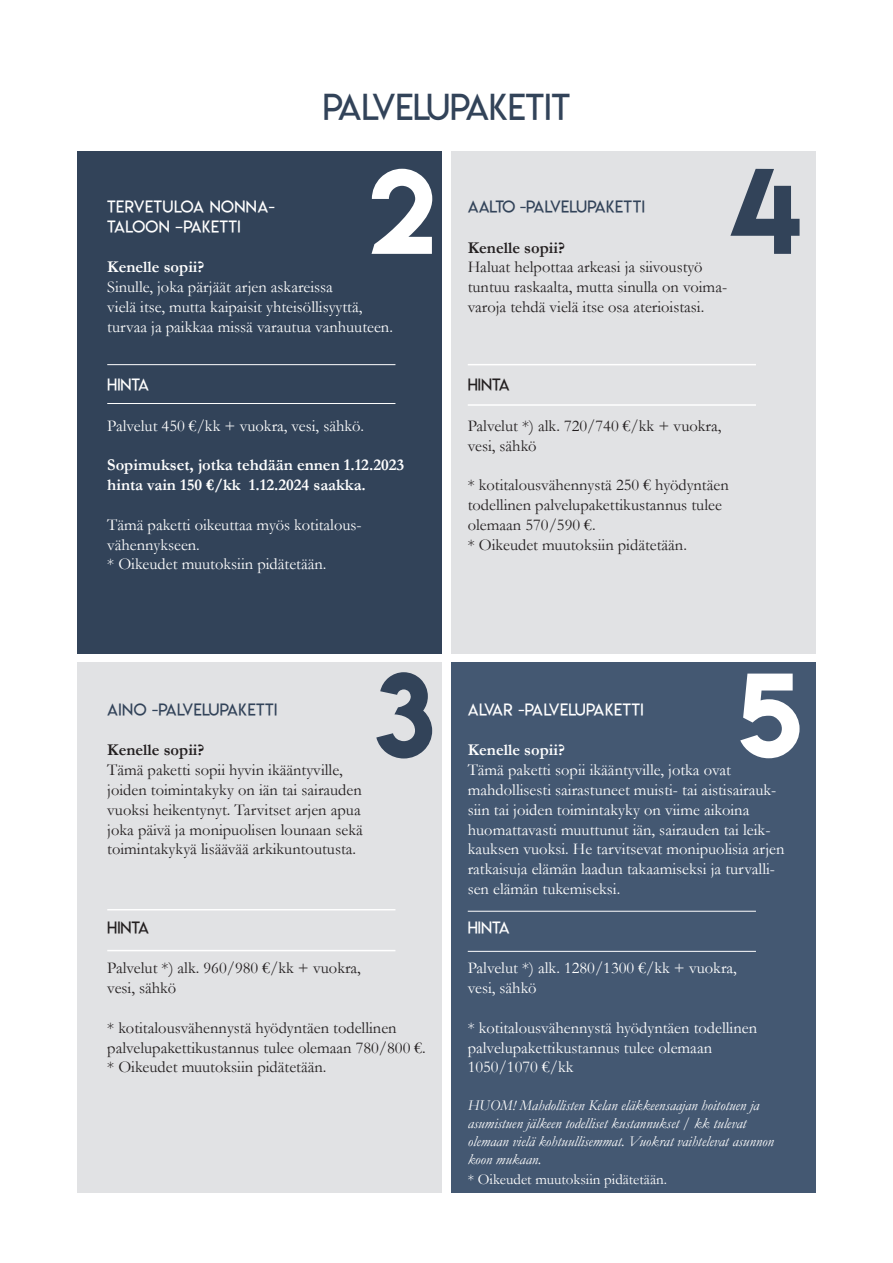
<style>
.page{position:relative;width:893px;height:1263px;background:#fff}
.page>*{position:absolute;margin:0;border:0;box-sizing:border-box;transform-origin:0 0}
.t1{font:108px "Lemon Milk";color:#fff}
.t2{font:108px "Lemon Milk";color:#324359}
.t3{font:36px "Lemon Milklight";color:#324359}
.t4{font:16.5px/19.8px "Garamond";color:#fff}
.t5{font:16.5px/19.8px "Garamond";color:#231f20}
.t6{font:700 16.5px "Garamond";color:#fff}
.t7{font:16.5px "Lemon Milklight";letter-spacing:.025em;color:#fff}
.t8{font:16.5px "Lemon Milklight";letter-spacing:.025em;color:#324359}
.t9{font:700 16.5px "Garamond";color:#231f20}
.t10{font:16.5px "Lemon Milklight";color:#231f20}
.t11{font:italic 15px/18px "Garamond";color:#fff}
.t12{font:15px "Garamond";color:#fff}
</style>
<div class="page">
<div style="left:77px;top:151px;width:365px;height:502px;background:#324359"></div>
<div style="left:77px;top:662px;width:365px;height:531px;background:#e1e2e4"></div>
<div style="left:451px;top:151px;width:364px;height:502px;background:#e1e2e4"></div>
<div style="left:451px;top:662px;width:364px;height:531px;background:#445872"></div>
<hr style="left:107px;top:364px;width:288px;height:1px;background:#fff">
<hr style="left:468px;top:364px;width:288px;height:1px;background:#fff">
<hr style="left:107px;top:909px;width:288px;height:1px;background:#fff">
<hr style="left:468px;top:911px;width:288px;height:1px;background:#fff">
<hr style="left:107px;top:403px;width:288px;height:1px;background:#fff">
<hr style="left:468px;top:404px;width:288px;height:2px;background:#fff">
<hr style="left:107px;top:950px;width:288px;height:1px;background:#fff">
<hr style="left:468px;top:951px;width:288px;height:1px;background:#fff">
<p class="t3" style="left:323px;top:85px;width:249px">PALVELUPAKETIT</p>
<p class="t1" style="left:368px;top:137px;width:70px">2</p>
<p class="t7" style="left:107px;top:196px;width:169px">TERVETULOA NONNA-</p>
<p class="t7" style="left:107px;top:216px;width:135px">TALOON –PAKETTI</p>
<p class="t6" style="left:107px;top:257px;width:99px">Kenelle sopii?</p>
<p class="t4" style="left:107px;top:277px;width:287px">Sinulle, joka pärjäät arjen askareissa<br>vielä itse, mutta kaipaisit yhteisöllisyyttä, turvaa ja paikkaa missä varautua vanhuuteen.</p>
<p class="t7" style="left:107px;top:375px;width:43px">HINTA</p>
<p class="t4" style="left:107px;top:416px;width:258px">Palvelut 450 €/kk + vuokra, vesi, sähkö.</p>
<p class="t6" style="left:107px;top:455px;width:299px">Sopimukset, jotka tehdään ennen 1.12.2023</p>
<p class="t6" style="left:107px;top:475px;width:260px">hinta vain 150 €/kk 1.12.2024 saakka.</p>
<p class="t4" style="left:107px;top:515px;width:256px">Tämä paketti oikeuttaa myös kotitalous&shy;vähennykseen.</p>
<p class="t4" style="left:107px;top:554px;width:221px">* Oikeudet muutoksiin pidätetään.</p>
<p class="t2" style="left:728px;top:137px;width:75px">4</p>
<p class="t8" style="left:468px;top:196px;width:179px">AALTO -PALVELUPAKETTI</p>
<p class="t9" style="left:468px;top:238px;width:99px">Kenelle sopii?</p>
<p class="t5" style="left:468px;top:257px;width:261px">Haluat helpottaa arkeasi ja siivoustyö tuntuu raskaalta, mutta sinulla on voima&shy;varoja tehdä vielä itse osa aterioistasi.</p>
<p class="t10" style="left:468px;top:375px;width:43px">HINTA</p>
<p class="t5" style="left:468px;top:416px;width:255px">Palvelut *) alk. 720/740 €/kk + vuokra,</p>
<p class="t5" style="left:468px;top:435px;width:70px">vesi, sähkö</p>
<p class="t5" style="left:468px;top:475px;width:263px">* kotitalousvähennystä 250 € hyödyntäen</p>
<p class="t5" style="left:468px;top:495px;width:256px">todellinen palvelupakettikustannus tulee</p>
<p class="t5" style="left:468px;top:515px;width:129px">olemaan 570/590 €.</p>
<p class="t5" style="left:468px;top:534px;width:221px">* Oikeudet muutoksiin pidätetään.</p>
<p class="t8" style="left:107px;top:699px;width:172px">AINO -PALVELUPAKETTI</p>
<p class="t9" style="left:107px;top:740px;width:99px">Kenelle sopii?</p>
<p class="t5" style="left:107px;top:760px;width:257px">Tämä paketti sopii hyvin ikääntyville, joiden toimintakyky on iän tai sairauden vuoksi heikentynyt. Tarvitset arjen apua joka päivä ja monipuolisen lounaan sekä toimintakykyä lisäävää arkikuntoutusta.</p>
<p class="t2" style="left:374px;top:641px;width:63px">3</p>
<p class="t10" style="left:107px;top:917px;width:43px">HINTA</p>
<p class="t5" style="left:107px;top:958px;width:255px">Palvelut *) alk. 960/980 €/kk + vuokra,</p>
<p class="t5" style="left:107px;top:978px;width:70px">vesi, sähkö</p>
<p class="t5" style="left:107px;top:1017px;width:291px">* kotitalousvähennystä hyödyntäen todellinen</p>
<p class="t5" style="left:107px;top:1037px;width:320px">palvelupakettikustannus tulee olemaan 780/800 €.</p>
<p class="t5" style="left:107px;top:1057px;width:221px">* Oikeudet muutoksiin pidätetään.</p>
<p class="t1" style="left:738px;top:641px;width:65px">5</p>
<p class="t7" style="left:468px;top:699px;width:177px">ALVAR -PALVELUPAKETTI</p>
<p class="t6" style="left:468px;top:740px;width:99px">Kenelle sopii?</p>
<p class="t4" style="left:468px;top:760px;width:318px">Tämä paketti sopii ikääntyville, jotka ovat mahdollisesti sairastuneet muisti- tai aistisairauk&shy;siin tai joiden toimintakyky on viime aikoina huomattavasti muuttunut iän, sairauden tai leik&shy;kauksen vuoksi. He tarvitsevat monipuolisia arjen ratkaisuja elämän laadun takaamiseksi ja turvalli&shy;sen elämän tukemiseksi.</p>
<p class="t7" style="left:468px;top:917px;width:43px">HINTA</p>
<p class="t4" style="left:468px;top:958px;width:271px">Palvelut *) alk. 1280/1300 €/kk + vuokra, vesi, sähkö</p>
<p class="t4" style="left:468px;top:1017px;width:291px">* kotitalousvähennystä hyödyntäen todellinen</p>
<p class="t4" style="left:468px;top:1037px;width:246px">palvelupakettikustannus tulee olemaan<br>1050/1070 €/kk</p>
<p class="t11" style="left:468px;top:1096px;width:308px">HUOM! Mahdollisten Kelan eläkkeensaajan hoitotuen ja asumistuen jälkeen todelliset kustannukset / kk tulevat olemaan vielä kohtuullisemmat. Vuokrat vaihtelevat asunnon koon mukaan.</p>
<p class="t12" style="left:468px;top:1170px;width:201px">* Oikeudet muutoksiin pidätetään.</p>
</div>
